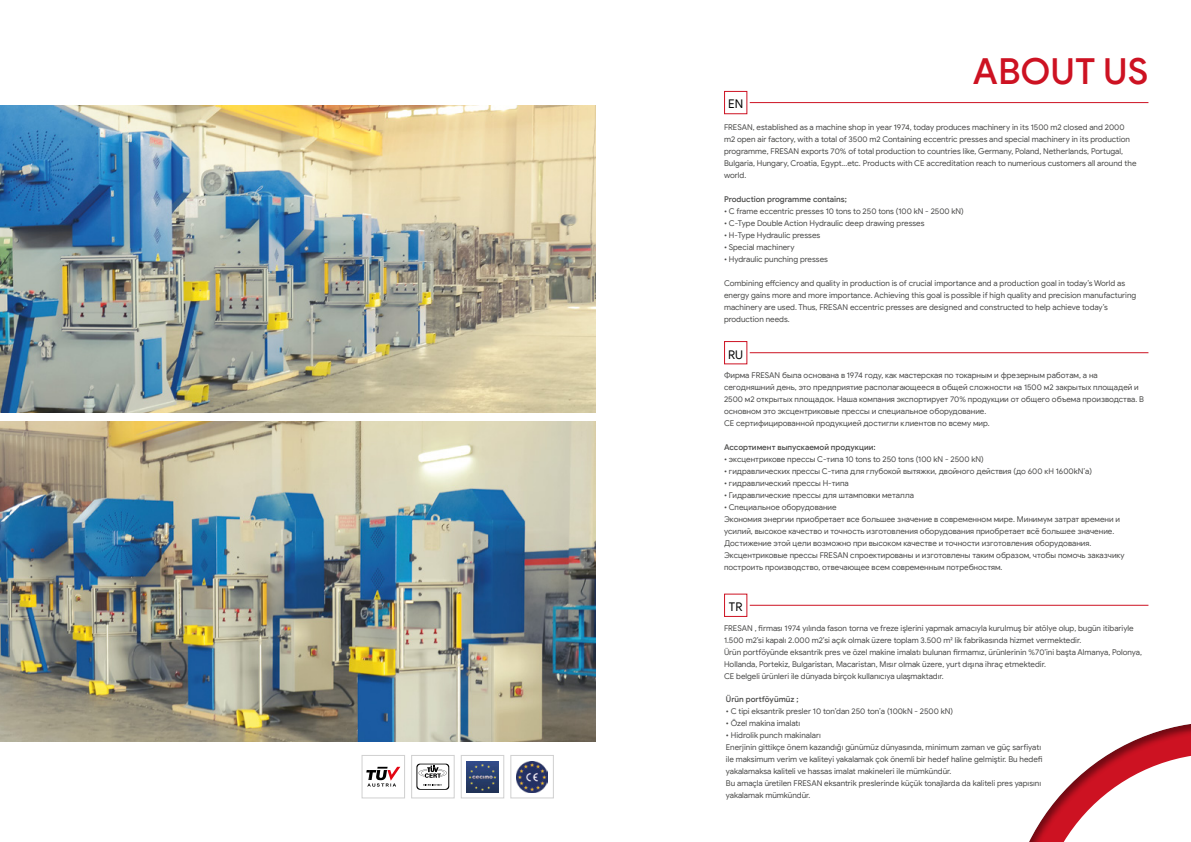
<style>
.page{position:relative;width:1191px;height:842px;background:#fff}
.page>*{position:absolute;margin:0;border:0;box-sizing:border-box;transform-origin:0 0}
.t1{font:500 36px "Google Sans";color:#cd1222}
.t2{font:12px "Google Sans";color:#000}
.t3{font:8px/12px "Google Sans";color:#4a4a49}
.t4{font:500 8px "Google Sans";color:#4a4a49}
</style>
<div class="page">
<svg style="left:1029px;top:724px;width:162px;height:118px"></svg>
<div style="left:724px;top:91px;width:23px;height:23px;border:1px solid #cd1222"></div>
<hr style="left:749px;top:102px;width:399px;height:1px;background:#cd1222">
<div style="left:724px;top:341px;width:23px;height:23px;border:1px solid #cd1222"></div>
<hr style="left:749px;top:352px;width:399px;height:1px;background:#cd1222">
<div style="left:724px;top:594px;width:23px;height:23px;border:1px solid #cd1222"></div>
<hr style="left:749px;top:605px;width:399px;height:1px;background:#cd1222">
<svg style="left:366px;top:767px;width:34px;height:20px"></svg>
<div style="left:362px;top:755px;width:43px;height:43px;border:1px solid #d0d0d0"></div>
<div style="left:416px;top:760px;width:34px;height:34px;background:linear-gradient(to right,#fff,#fff)"></div>
<svg style="left:416px;top:764px;width:33px;height:26px"></svg>
<div style="left:411px;top:755px;width:43px;height:43px;border:1px solid #d0d0d0"></div>
<img style="left:467px;top:761px;width:31px;height:31px">
<div style="left:461px;top:755px;width:43px;height:43px;border:1px solid #d0d0d0"></div>
<img style="left:516px;top:761px;width:32px;height:31px">
<div style="left:510px;top:755px;width:43px;height:43px;border:1px solid #d0d0d0"></div>
<img style="left:0;top:105px;width:595px;height:308px">
<img style="left:0;top:421px;width:595px;height:320px">
<h2 class="t2" style="left:728px;top:97px;width:17px">EN</h2>
<h1 class="t1" style="left:973px;top:49px;width:177px">ABOUT US</h1>
<p class="t3" style="left:724px;top:121px;width:414px">FRESAN, established as a machine shop in year 1974, today produces machinery in its 1500 m2 closed and 2000 m2 open air factory, with a total of 3500 m2 Containing eccentric presses and special machinery in its production programme, FRESAN exports 70% of total production to countries like, Germany, Poland, Netherlands, Portugal, Bulgaria, Hungary, Croatia, Egypt...etc. Products with CE accreditation reach to numerious customers all around the world.</p>
<p class="t4" style="left:724px;top:194px;width:124px">Production programme contains;</p>
<p class="t3" style="left:724px;top:205px;width:241px">• C frame eccentric presses 10 tons to 250 tons (100 kN - 2500 kN)</p>
<p class="t3" style="left:724px;top:217px;width:202px">• C-Type Double Action Hydraulic deep drawing presses</p>
<p class="t3" style="left:724px;top:229px;width:98px">• H-Type Hydraulic presses</p>
<p class="t3" style="left:724px;top:241px;width:72px">• Special machinery</p>
<p class="t3" style="left:724px;top:253px;width:105px">• Hydraulic punching presses</p>
<p class="t3" style="left:724px;top:277px;width:414px">Combining effciency and quality in production is of crucial importance and a production goal in today’s World as energy gains more and more importance. Achieving this goal is possible if high quality and precision manufacturing machinery are used. Thus, FRESAN eccentric presses are designed and constructed to help achieve today’s production needs.</p>
<h2 class="t2" style="left:728px;top:347px;width:16px">RU</h2>
<p class="t3" style="left:724px;top:370px;width:421px">Фирма FRESAN была основана в 1974 году, как мастерская по токарным и фрезерным работам, а на сегодняшний день, это предприятие располагающееся в общей сложности на 1500 м2 закрытых площадей и 2500 м2 открытых площадок. Наша компания экспортирует 70% продукции от общего объема производства. В основном это эксцентриковые прессы и специальное оборудование.<br>CE сертифицированной продукцией достигли клиентов по всему мир.</p>
<p class="t4" style="left:724px;top:443px;width:153px">Ассортимент выпускаемой продукции:</p>
<p class="t3" style="left:724px;top:454px;width:261px">• эксцентрикове прессы C-типа 10 tons to 250 tons (100 kN - 2500 kN)</p>
<p class="t3" style="left:724px;top:466px;width:369px">• гидравлических прессы C-типа для глубокой вытяжки, двойного действия (до 600 кН 1600kN’a)</p>
<p class="t3" style="left:724px;top:478px;width:126px">• гидравлический прессы Н-типа</p>
<p class="t3" style="left:724px;top:490px;width:191px">• Гидравлические прессы для штамповки металла</p>
<p class="t3" style="left:724px;top:502px;width:402px">• Специальное оборудование<br>Экономия энергии приобретает все большее значение в современном мире. Минимум затрат времени и усилий, высокое качество и точность изготовления оборудования приобретает всё большее значение.<br>Достижение этой цели возможно при высоком качестве и точности изготовления оборудования.<br>Эксцентриковые прессы FRESAN спроектированы и изготовлены таким образом, чтобы помочь заказчику построить производство, отвечающее всем современным потребностям.</p>
<h2 class="t2" style="left:729px;top:599px;width:15px">TR</h2>
<p class="t3" style="left:724px;top:623px;width:419px">FRESAN , firması 1974 yılında fason torna ve freze işlerini yapmak amacıyla kurulmuş bir atölye olup, bugün itibariyle 1.500 m2’si kapalı 2.000 m2’si açık olmak üzere toplam 3.500 m² lik fabrikasında hizmet vermektedir.<br>Ürün portföyünde eksantrik pres ve özel makine imalatı bulunan firmamız, ürünlerinin %70’ini başta Almanya, Polonya, Hollanda, Portekiz, Bulgaristan, Macaristan, Mısır olmak üzere, yurt dışına ihraç etmektedir.<br>CE belgeli ürünleri ile dünyada birçok kullanıcıya ulaşmaktadır.</p>
<p class="t4" style="left:726px;top:694px;width:74px">Ürün portföyümüz ;</p>
<p class="t3" style="left:726px;top:705px;width:229px">• C tipi eksantrik presler 10 ton’dan 250 ton’a (100kN - 2500 kN)</p>
<p class="t3" style="left:726px;top:717px;width:76px">• Özel makina imalatı</p>
<p class="t3" style="left:726px;top:729px;width:318px">• Hidrolik punch makinaları<br>Enerjinin gittikçe önem kazandığı günümüz dünyasında, minimum zaman ve güç sarfiyatı ile maksimum verim ve kaliteyi yakalamak çok önemli bir hedef haline gelmiştir. Bu hedefi yakalamaksa kaliteli ve hassas imalat makineleri ile mümkündür.<br>Bu amaçla üretilen FRESAN eksantrik preslerinde küçük tonajlarda da kaliteli pres yapısını yakalamak mümkündür.</p>
</div>
